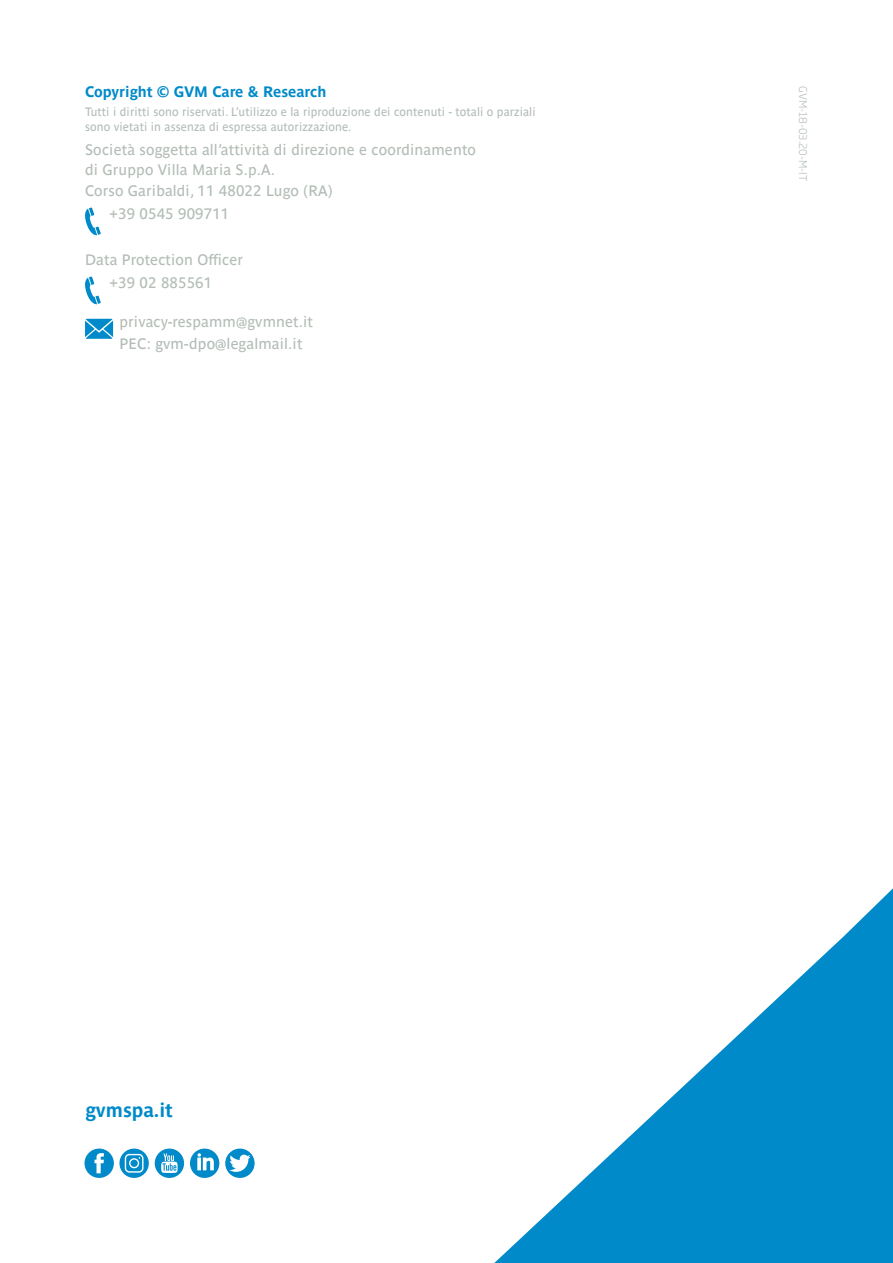
<style>
.page{position:relative;width:893px;height:1263px;background:#fff}
.page>*{position:absolute;margin:0;border:0;box-sizing:border-box;transform-origin:0 0}
.t1{font:700 19.5px "Parisine Ptf";color:#008ac9}
.t2{font:15px/22.5px "Parisine Ptf";letter-spacing:.01em;color:#b3bdb6}
.t3{font:700 15px "Parisine Ptf";color:#008ac9}
.t4{font:12px/15px "Parisine Ptf";letter-spacing:.01em;color:#b3bdb6}
.t5{font:300 10.5px "Soho Gothic Pro";color:#b3bdb6}
</style>
<div class="page">
<svg style="left:494px;top:888px;width:399px;height:375px"></svg>
<svg style="left:225px;top:1148px;width:30px;height:30px"></svg>
<svg style="left:190px;top:1148px;width:29px;height:30px"></svg>
<svg style="left:155px;top:1148px;width:29px;height:30px"></svg>
<svg style="left:85px;top:1148px;width:29px;height:30px"></svg>
<svg style="left:119px;top:1148px;width:30px;height:30px"></svg>
<svg style="left:125px;top:1154px;width:19px;height:18px"></svg>
<svg style="left:85px;top:207px;width:16px;height:29px"></svg>
<svg style="left:85px;top:276px;width:16px;height:29px"></svg>
<svg style="left:85px;top:319px;width:28px;height:20px"></svg>
<p class="t3" style="left:85px;top:80px;width:243px">Copyright © GVM Care &amp; Research</p>
<p class="t4" style="left:85px;top:103px;width:452px">Tutti i diritti sono riservati. L’utilizzo e la riproduzione dei contenuti - totali o parziali sono vietati in assenza di espressa autorizzazione.</p>
<p class="t2" style="left:85px;top:139px;width:392px;line-height:19.5px">Società soggetta all’attività di direzione e coordinamento di Gruppo Villa Maria S.p.A.</p>
<p class="t2" style="left:110px;top:177px;width:224px;line-height:23.2px;text-indent:-25px">Corso Garibaldi, 11 48022 Lugo (RA) +39 0545 909711</p>
<p class="t2" style="left:85px;top:247px;width:159px;text-align:center">Data Protection Officer +39 02 885561</p>
<p class="t2" style="left:120px;top:309px;width:195px">privacy-respamm@gvmnet.it<br>PEC: gvm-dpo@legalmail.it</p>
<p class="t5" style="left:811px;top:86px;width:96px;rotate:90deg">GVM-18-03.20-M-IT</p>
<h1 class="t1" style="left:85px;top:1095px;width:89px">gvmspa.it</h1>
</div>
